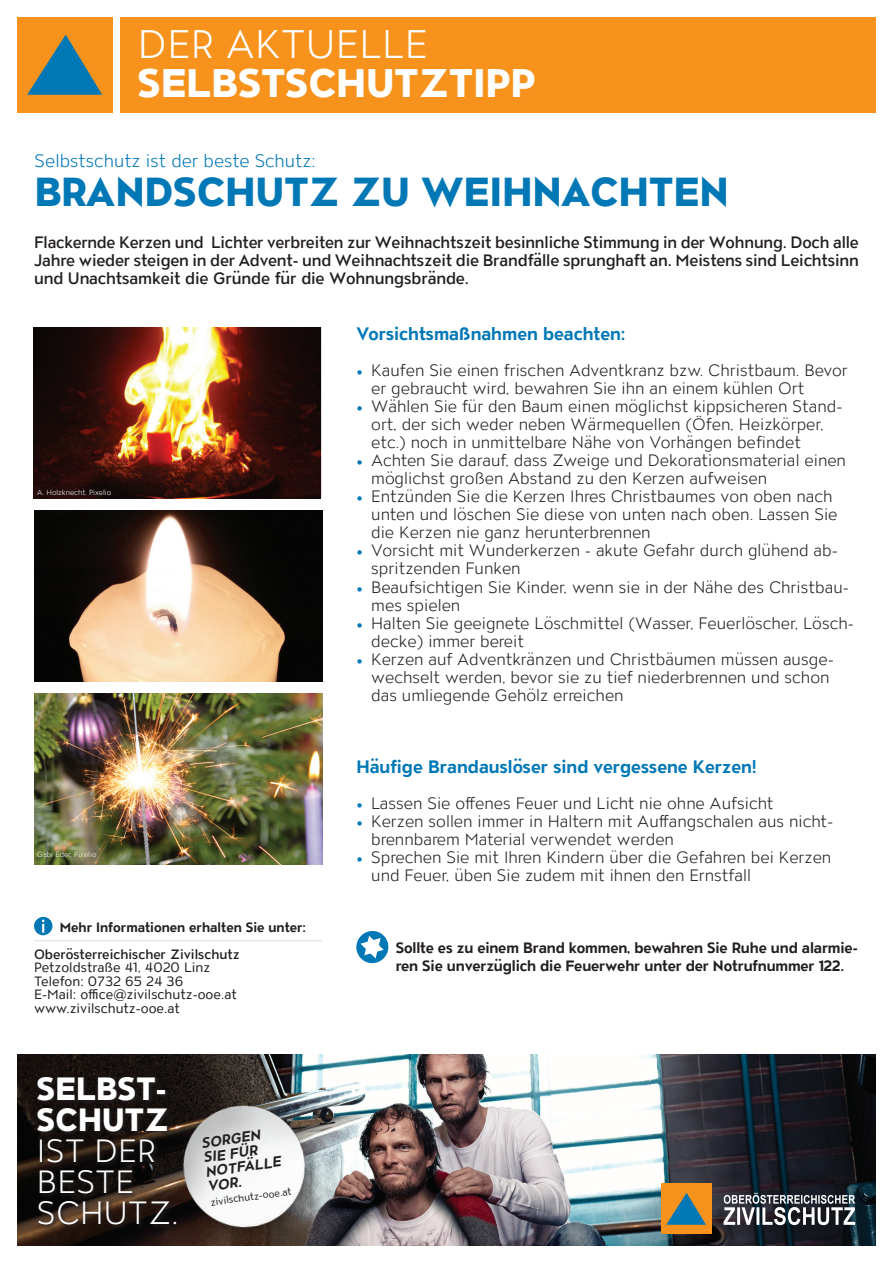
<style>
.page{position:relative;width:893px;height:1263px;background:#fff}
.page>*{position:absolute;margin:0;border:0;box-sizing:border-box;transform-origin:0 0}
.t1{font:800 40.5px "ATC Overlook";letter-spacing:.01em;color:#0078b6}
.t2{font:800 39.9px "ATC Overlook";letter-spacing:.01em;color:#fff}
.t3{font:300 39.9px "ATC Overlook";letter-spacing:.01em;color:#fff}
.t4{font:300 32.25px/30.9px "ATC Overlook";letter-spacing:.01em;color:#fff}
.t5{font:800 32.25px/31px "ATC Overlook";letter-spacing:.01em;color:#fff}
.t6{font:700 18px "ATC Overlook";color:#0078b6}
.t7{font:300 18px "ATC Overlook";color:#0078b6}
.t8{font:300 16.5px/18px "ATC Overlook";color:#231f20}
.t9{font:500 16.5px/18px "ATC Overlook";letter-spacing:-.01em;color:#231f20;text-align:justify}
.t10{font:700 15px/18px "ATC Overlook";letter-spacing:-.01em;color:#231f20}
.t11{font:italic 700 14.4px/14.5px "ATC Overlook";color:#231f20}
.t12{font:13.5px/13.5px "ATC Overlook";color:#231f20}
.t13{font:700 13.5px "ATC Overlook";color:#231f20}
.t14{font:500 13.5px "ATC Overlook";color:#231f20}
.t15{font:10.05px "ATC Overlook";color:#231f20}
.t16{font:300 7.5px "ATC Overlook";color:#fff}
.s1{font-family:"Minion Pro";font-weight:400;color:#0078b6}
</style>
<div class="page">
<div style="left:120px;top:17px;width:756px;height:95px;background:#f7931d"></div>
<div style="left:17px;top:17px;width:95px;height:95px;background:#f7931d"></div>
<svg style="left:27px;top:35px;width:75px;height:60px"></svg>
<img style="left:17px;top:1054px;width:859px;height:191px">
<svg style="left:36px;top:1075px;width:146px;height:154px;background:#1e1713"></svg>
<img style="left:140px;top:1076px;width:232px;height:170px">
<div style="left:661px;top:1183px;width:50px;height:51px;background:#f7931d"></div>
<svg style="left:666px;top:1193px;width:40px;height:32px"></svg>
<svg style="left:724px;top:1193px;width:131px;height:32px"></svg>
<svg style="left:356px;top:930px;width:33px;height:34px"></svg>
<img style="left:34px;top:694px;width:288px;height:171px">
<img style="left:34px;top:510px;width:288px;height:171px">
<hr style="left:34px;top:940px;width:288px;height:1px;background:#e6e7e9">
<img style="left:34px;top:327px;width:287px;height:171px">
<div style="left:34px;top:917px;width:19px;height:18px;background:#0078b6;border-radius:50%"></div>
<svg style="left:42px;top:919px;width:3px;height:13px"></svg>
<h2 class="t3" style="left:138px;top:22px;width:291px">der aktuelle</h2>
<h2 class="t2" style="left:138px;top:60px;width:399px">SELBSTSCHUTZTIPP</h2>
<p class="t7" style="left:35px;top:151px;width:282px">Selbstschutz ist der beste Schutz:</p>
<h1 class="t1" style="left:35px;top:169px;width:695px">BRANDSCHUTZ ZU WEIHNACHTEN</h1>
<p class="t9" style="left:34px;top:234px;width:826px">Flackernde Kerzen und Lichter verbreiten zur Weihnachtszeit besinnliche Stimmung in der Wohnung. Doch alle Jahre wieder steigen in der Advent- und Weihnachtszeit die Brandfälle sprunghaft an. Meistens sind Leichtsinn und Unachtsamkeit die Gründe für die Wohnungsbrände.</p>
<p class="t16" style="left:37px;top:488px;width:76px">A. Holzknecht, Pixelio</p>
<p class="t16" style="left:37px;top:850px;width:61px">Gabi Eder, Pixelio</p>
<p class="t13" style="left:60px;top:919px;width:248px">Mehr Informationen erhalten Sie unter:</p>
<p class="t14" style="left:34px;top:946px;width:207px">Oberösterreichischer Zivilschutz</p>
<p class="t12" style="left:34px;top:961px;width:204px">Petzoldstraße 41, 4020 Linz<br>Telefon: 0732 65 24 36<br>E-Mail: office@zivilschutz-ooe.at www.zivilschutz-ooe.at</p>
<h3 class="t5" style="left:37px;top:1075px;width:133px">SELBST-<br>SCHUTZ</h3>
<h3 class="t4" style="left:37px;top:1137px;width:143px">ist der beste<br>Schutz.</h3>
<p class="t11" style="left:201px;top:1136px;width:77px;rotate:-8deg">Sorgen<br>Sie für<br>Notfälle vor.</p>
<p class="t15" style="left:210px;top:1196px;width:83px;rotate:-8deg">zivilschutz-ooe.at</p>
<p class="t6" style="left:356px;top:324px;width:271px">Vorsichtsmaßnahmen beachten:</p>
<p class="t8" style="left:371px;top:362px;width:478px;text-indent:-15px"><span class="s1">•</span> Kaufen Sie einen frischen Adventkranz bzw. Christbaum. Bevor er gebraucht wird, bewahren Sie ihn an einem kühlen Ort</p>
<p class="t8" style="left:371px;top:398px;width:473px;text-indent:-15px"><span class="s1">•</span> Wählen Sie für den Baum einen möglichst kippsicheren Stand&shy;ort, der sich weder neben Wärmequellen (Öfen, Heizkörper, etc.) noch in unmittelbare Nähe von Vorhängen befindet</p>
<p class="t8" style="left:371px;top:452px;width:476px;text-indent:-15px"><span class="s1">•</span> Achten Sie darauf, dass Zweige und Dekorationsmaterial einen möglichst großen Abstand zu den Kerzen aufweisen</p>
<p class="t8" style="left:371px;top:488px;width:468px;text-indent:-15px"><span class="s1">•</span> Entzünden Sie die Kerzen I hres Christbaumes von oben nach unten und löschen Sie diese von unten nach oben. Lassen Sie die Kerzen nie ganz herunterbrennen</p>
<p class="t8" style="left:371px;top:542px;width:468px;text-indent:-15px"><span class="s1">•</span> Vorsicht mit Wunderkerzen - akute Gefahr durch glühend ab&shy;spritzenden Funken</p>
<p class="t8" style="left:371px;top:578px;width:479px;text-indent:-15px"><span class="s1">•</span> Beaufsichtigen Sie Kinder, wenn sie in der Nähe des Christbau&shy;mes spielen</p>
<p class="t8" style="left:371px;top:614px;width:484px;text-indent:-15px"><span class="s1">•</span> Halten Sie geeignete Löschmittel (Wasser, Feuerlöscher, Lösch&shy;decke) immer bereit</p>
<p class="t8" style="left:371px;top:650px;width:464px;text-indent:-15px"><span class="s1">•</span> Kerzen auf Adventkränzen und Christbäumen müssen ausge&shy;wechselt werden, bevor sie zu tief niederbrennen und schon das umliegende Gehölz erreichen</p>
<p class="t6" style="left:356px;top:756px;width:402px">Häufige Brandauslöser sind vergessene Kerzen!</p>
<p class="t8" style="left:356px;top:794px;width:419px"><span class="s1">•</span> Lassen Sie offenes Feuer und Licht nie ohne Aufsicht</p>
<p class="t8" style="left:371px;top:812px;width:464px;text-indent:-15px"><span class="s1">•</span> Kerzen sollen immer in Haltern mit Auffangschalen aus nicht&shy;brennbarem Material verwendet werden</p>
<p class="t8" style="left:371px;top:848px;width:462px;text-indent:-15px"><span class="s1">•</span> Sprechen Sie mit I hren Kindern über die Gefahren bei Kerzen und Feuer, üben Sie zudem mit ihnen den Ernstfall</p>
<p class="t10" style="left:396px;top:939px;width:464px">Sollte es zu einem Brand kommen, bewahren Sie Ruhe und alarmie&shy;ren Sie unverzüglich die Feuerwehr unter der Notrufnummer 122.</p>
</div>
